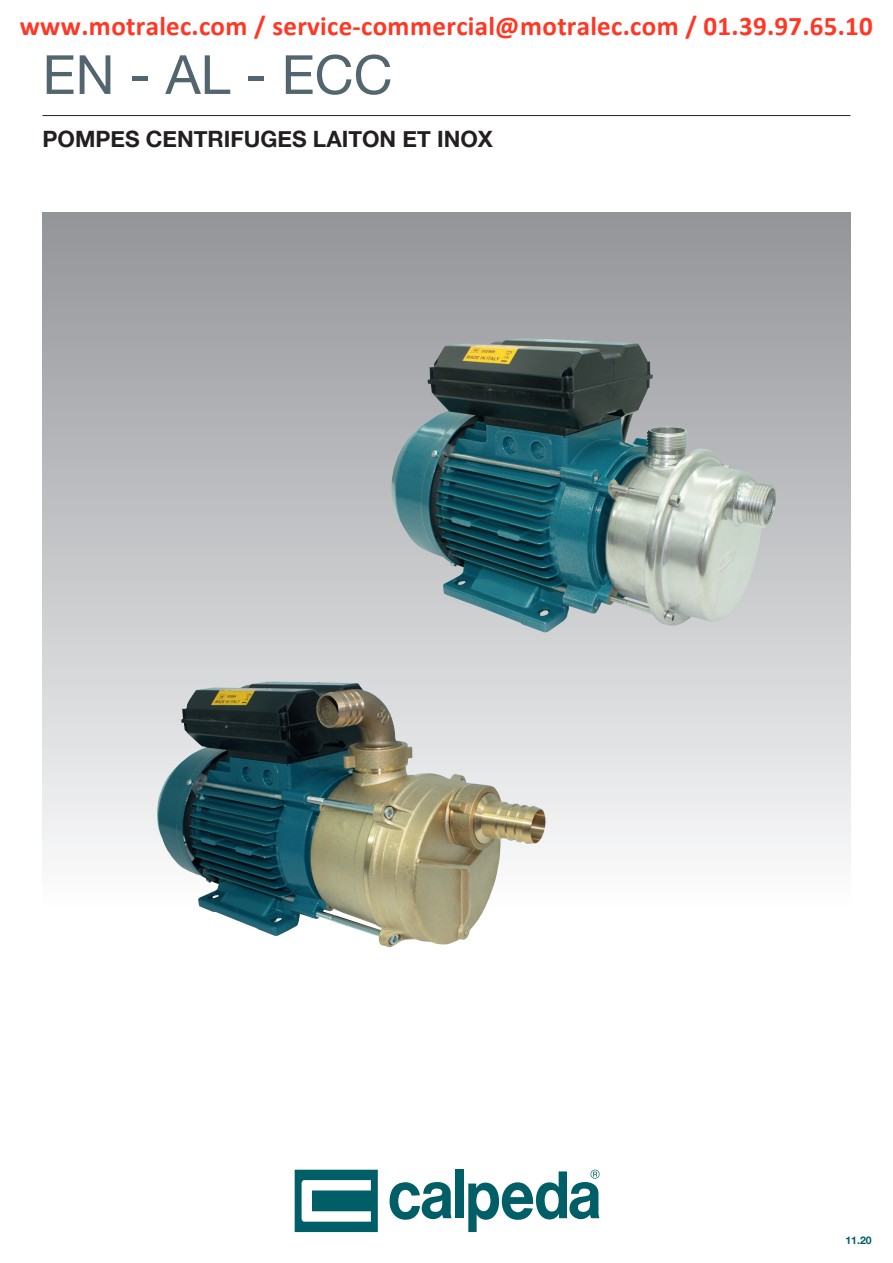
<style>
.page{position:relative;width:893px;height:1263px;background:#fff}
.page>*{position:absolute;margin:0;border:0;box-sizing:border-box;transform-origin:0 0}
.t1{font:54px "Helvetica Neue";color:#53656e}
.t2{font:700 27px "Calibri";color:#ff3724}
.t3{font:700 22.5px "Helvetica Neue";color:#231f20}
.t4{font:700 10.5px "Helvetica Neue";color:#005f66}
</style>
<div class="page">
<div style="left:43px;top:213px;width:807px;height:694px;background:linear-gradient(to bottom,#929398,#fbfcfc)"></div>
<hr style="left:43px;top:115px;width:807px;height:1px;background:#231f20">
<img style="left:391px;top:338px;width:387px;height:295px">
<img style="left:157px;top:684px;width:389px;height:263px">
<div style="left:455px;top:1170px;width:9px;height:48px;background:#005f66"></div>
<svg style="left:390px;top:1182px;width:62px;height:38px"></svg>
<svg style="left:468px;top:1170px;width:131px;height:62px"></svg>
<svg style="left:295px;top:1170px;width:83px;height:62px"></svg>
<p class="t2" style="left:20px;top:15px;width:855px">www.motralec.com / service-commercial@motralec.com / 01.39.97.65.10</p>
<h1 class="t1" style="left:43px;top:29px;width:352px">EN - AL - ECC</h1>
<p class="t3" style="left:43px;top:122px;width:452px">POMPES CENTRIFUGES LAITON ET INOX</p>
<p class="t4" style="left:845px;top:1232px;width:28px">11.20</p>
</div>
